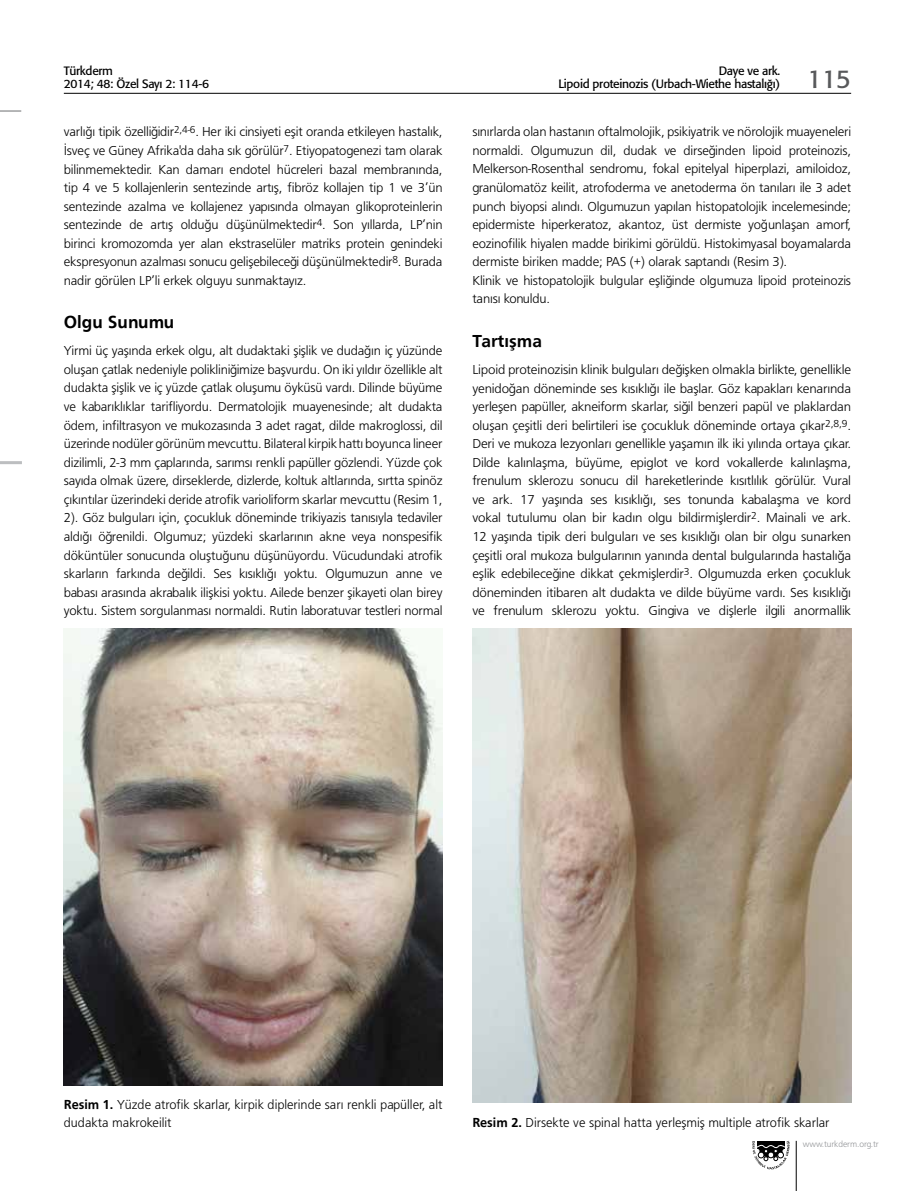
<style>
.page{position:relative;width:915px;height:1191px;background:#fff}
.page>*{position:absolute;margin:0;border:0;box-sizing:border-box;transform-origin:0 0}
.t1{font:25.5px "Formata Tr";color:#58595b}
.t2{font:18px "Frugal Bold Tr";color:#000}
.t3{font:13.5px/18.6px "Frugal Normal Tr";letter-spacing:-.015em;color:#000;text-align:justify}
.t4{font:12px/12.8px "Formata Tr";letter-spacing:-.025em;color:#000}
.t5{font:9px "Frugal Normal Tr";letter-spacing:-.01em;color:#939598}
.s1{font-family:"Frugal Bold Tr"}
</style>
<div class="page">
<svg style="left:752px;top:1140px;width:37px;height:29px"></svg>
<hr style="left:795px;top:1140px;width:1px;height:51px;background:#000">
<hr style="left:64px;top:93px;width:786px;height:1px;background:#000">
<hr style="left:0;top:461px;width:22px;height:3px;background:#bcbec0">
<img style="left:64px;top:628px;width:378px;height:457px">
<img style="left:472px;top:628px;width:378px;height:474px">
<svg style="left:0;top:111px;width:21px;height:1px"></svg>
<p class="t4" style="left:64px;top:65px;width:147px">Türkderm<br>2014; 48: Özel Sayı 2: 114-6</p>
<p class="t4" style="left:558px;top:65px;width:223px;text-align:right">Daye ve ark.<br>Lipoid proteinozis (Urbach-Wiethe hastalığı)</p>
<p class="t3" style="left:64px;top:122px;width:380px">varlığı tipik özelliğidir<sup>2,4-6</sup>. Her iki cinsiyeti eşit oranda etkileyen hastalık, İsveç ve Güney Afrika'da daha sık görülür<sup>7</sup>. Etiyopatogenezi tam olarak bilinmemektedir. Kan damarı endotel hücreleri bazal membranında, tip 4 ve 5 kollajenlerin sentezinde artış, fibröz kollajen tip 1 ve 3’ün sentezinde azalma ve kollajenez yapısında olmayan glikoproteinlerin sentezinde de artış olduğu düşünülmektedir<sup>4</sup>. Son yıllarda, LP’nin birinci kromozomda yer alan ekstraselüler matriks protein genindeki ekspresyonun azalması sonucu gelişebileceği düşünülmektedir<sup>8</sup>. Burada nadir görülen LP’li erkek olguyu sunmaktayız.</p>
<h2 class="t2" style="left:64px;top:312px;width:112px">Olgu Sunumu</h2>
<p class="t3" style="left:64px;top:341px;width:380px">Yirmi üç yaşında erkek olgu, alt dudaktaki şişlik ve dudağın iç yüzünde oluşan çatlak nedeniyle polikliniğimize başvurdu. On iki yıldır özellikle alt dudakta şişlik ve iç yüzde çatlak oluşumu öyküsü vardı. Dilinde büyüme ve kabarıklıklar tarifliyordu. Dermatolojik muayenesinde; alt dudakta ödem, infiltrasyon ve mukozasında 3 adet ragat, dilde makroglossi, dil üzerinde nodüler görünüm mevcuttu. Bilateral kirpik hattı boyunca lineer dizilimli, 2-3 mm çaplarında, sarımsı renkli papüller gözlendi. Yüzde çok sayıda olmak üzere, dirseklerde, dizlerde, koltuk altlarında, sırtta spinöz çıkıntılar üzerindeki deride atrofik varioliform skarlar mevcuttu (Resim 1, 2). Göz bulguları için, çocukluk döneminde trikiyazis tanısıyla tedaviler aldığı öğrenildi. Olgumuz; yüzdeki skarlarının akne veya nonspesifik döküntüler sonucunda oluştuğunu düşünüyordu. Vücudundaki atrofik skarların farkında değildi. Ses kısıklığı yoktu. Olgumuzun anne ve babası arasında akrabalık ilişkisi yoktu. Ailede benzer şikayeti olan birey yoktu. Sistem sorgulanması normaldi. Rutin laboratuvar testleri normal</p>
<h1 class="t1" style="left:807px;top:64px;width:45px">115</h1>
<p class="t3" style="left:472px;top:122px;width:380px;text-align:left">sınırlarda olan hastanın oftalmolojik, psikiyatrik ve nörolojik muayeneleri normaldi. Olgumuzun dil, dudak ve dirseğinden lipoid proteinozis, Melkerson-Rosenthal sendromu, fokal epitelyal hiperplazi, amiloidoz, granülomatöz keilit, atrofoderma ve anetoderma ön tanıları ile 3 adet punch biyopsi alındı. Olgumuzun yapılan histopatolojik incelemesinde; epidermiste hiperkeratoz, akantoz, üst dermiste yoğunlaşan amorf, eozinofilik hiyalen madde birikimi görüldü. Histokimyasal boyamalarda dermiste biriken madde; PAS (+) olarak saptandı (Resim 3).<br>Klinik ve histopatolojik bulgular eşliğinde olgumuza lipoid proteinozis tanısı konuldu.</p>
<h2 class="t2" style="left:472px;top:330px;width:71px">Tartışma</h2>
<p class="t3" style="left:472px;top:360px;width:380px">Lipoid proteinozisin klinik bulguları değişken olmakla birlikte, genellikle yenidoğan döneminde ses kısıklığı ile başlar. Göz kapakları kenarında yerleşen papüller, akneiform skarlar, siğil benzeri papül ve plaklardan oluşan çeşitli deri belirtileri ise çocukluk döneminde ortaya çıkar<sup>2,8,9</sup>.<br>Deri ve mukoza lezyonları genellikle yaşamın ilk iki yılında ortaya çıkar.<br>Dilde kalınlaşma, büyüme, epiglot ve kord vokallerde kalınlaşma, frenulum sklerozu sonucu dil hareketlerinde kısıtlılık görülür. Vural ve ark. 17 yaşında ses kısıklığı, ses tonunda kabalaşma ve kord vokal tutulumu olan bir kadın olgu bildirmişlerdir<sup>2</sup>. Mainali ve ark.<br>12 yaşında tipik deri bulguları ve ses kısıklığı olan bir olgu sunarken çeşitli oral mukoza bulgularının yanında dental bulgularında hastalığa eşlik edebileceğine dikkat çekmişlerdir<sup>3</sup>. Olgumuzda erken çocukluk döneminden itibaren alt dudakta ve dilde büyüme vardı. Ses kısıklığı ve frenulum sklerozu yoktu. Gingiva ve dişlerle ilgili anormallik</p>
<p class="t3" style="left:64px;top:1095px;width:380px;line-height:18px"><span class="s1">Resim 1.</span> Yüzde atrofik skarlar, kirpik diplerinde sarı renkli papüller, alt dudakta makrokeilit</p>
<p class="t3" style="left:472px;top:1113px;width:358px"><span class="s1">Resim 2.</span> Dirsekte ve spinal hatta yerleşmiş multiple atrofik skarlar</p>
<p class="t5" style="left:802px;top:1139px;width:77px">www.turkderm.org.tr</p>
</div>
